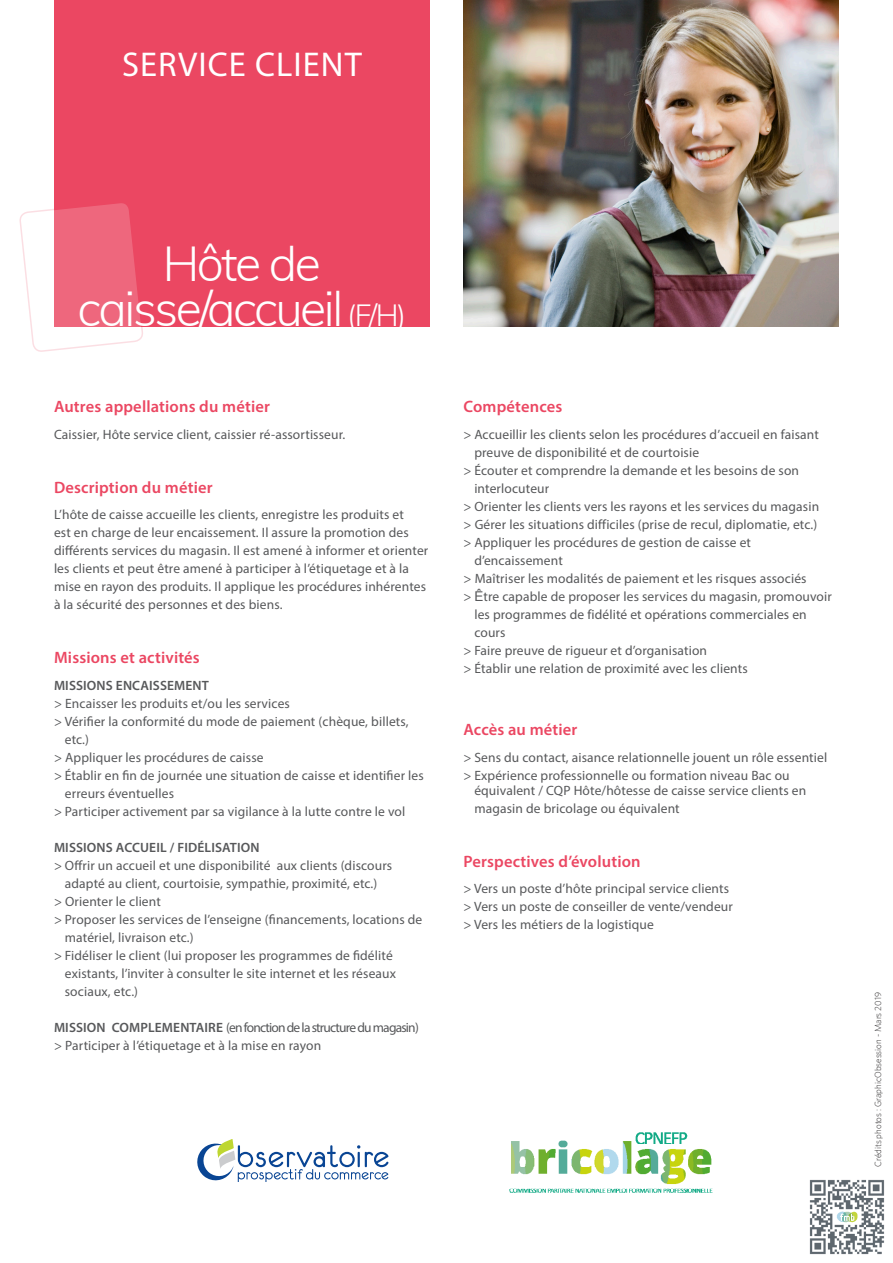
<style>
.page{position:relative;width:893px;height:1263px;background:#fff}
.page>*{position:absolute;margin:0;border:0;box-sizing:border-box;transform-origin:0 0}
.t1{font:300 48px "Muli";letter-spacing:-.05em;color:#fff}
.t2{font:34.5px "Myriad Pro";letter-spacing:.03em;color:#fff}
.t3{font:600 16.5px "Myriad Pro";letter-spacing:.01em;color:#eb4762}
.t4{font:13.5px/18px "Myriad Pro";letter-spacing:.01em;color:#57585a}
.t5{font:13.5px "Myriad Pro";letter-spacing:-.06em;color:#57585a}
.t6{font:600 13.5px "Myriad Pro";letter-spacing:.01em;color:#57585a}
.t7{font:300 9px "Whitney";color:#312f30}
.s1{font-size:30px}
.s2{font-weight:600}
.s3{font-family:"Arial"}
</style>
<div class="page">
<div style="left:54px;top:0;width:375px;height:326px;background:#eb4762"></div>
<img style="left:463px;top:0;width:376px;height:326px">
<svg style="left:19px;top:203px;width:124px;height:149px"></svg>
<img style="left:809px;top:1179px;width:76px;height:76px">
<svg style="left:197px;top:1140px;width:191px;height:41px"></svg>
<img style="left:509px;top:1132px;width:204px;height:61px">
<p class="t2" style="left:122px;top:43px;width:241px">SERVICE CLIENT</p>
<p class="t1" style="left:163px;top:228px;width:160px">Hôte de</p>
<p class="t1" style="left:77px;top:273px;width:330px">caisse/accueil <span class="s1">(F/H)</span></p>
<p class="t3" style="left:54px;top:396px;width:217px">Autres appellations du métier</p>
<p class="t4" style="left:54px;top:425px;width:293px">Caissier, Hôte service client, caissier ré-assortisseur.</p>
<p class="t3" style="left:54px;top:477px;width:160px">Description du métier</p>
<p class="t4" style="left:54px;top:505px;width:376px">L’hôte de caisse accueille les clients, enregistre les produits et<br>est en charge de leur encaissement. Il assure la promotion des différents services du magasin. Il est amené à informer et orienter les clients et peut être amené à participer à l’étiquetage et à la mise en rayon des produits. Il applique les procédures inhérentes à la sécurité des personnes et des biens.</p>
<p class="t3" style="left:54px;top:647px;width:147px">Missions et activités</p>
<p class="t6" style="left:54px;top:676px;width:156px">MISSIONS ENCAISSEMENT</p>
<p class="t4" style="left:54px;top:694px;width:237px">&gt; Encaisser les produits et/ou les services</p>
<p class="t4" style="left:65px;top:712px;width:345px;text-indent:-11px">&gt; Vérifier la conformité du mode de paiement (chèque, billets, etc.)</p>
<p class="t4" style="left:54px;top:748px;width:211px">&gt; Appliquer les procédures de caisse</p>
<p class="t4" style="left:65px;top:766px;width:360px;text-indent:-11px">&gt; Établir en fin de journée une situation de caisse et identifier les erreurs éventuelles</p>
<p class="t4" style="left:54px;top:802px;width:353px">&gt; Participer activement par sa vigilance à la lutte contre le vol</p>
<p class="t6" style="left:54px;top:838px;width:207px">MISSIONS ACCUEIL / FIDÉLISATION</p>
<p class="t4" style="left:54px;top:856px;width:340px;text-align:center">&gt; Offrir un accueil et une disponibilité aux clients (discours adapté au client, courtoisie, sympathie, proximité, etc.)</p>
<p class="t4" style="left:54px;top:892px;width:108px">&gt; Orienter le client</p>
<p class="t4" style="left:65px;top:910px;width:359px;text-indent:-11px">&gt; Proposer les services de l’enseigne (financements, locations de matériel, livraison etc.)</p>
<p class="t4" style="left:65px;top:946px;width:333px;text-indent:-11px">&gt; Fidéliser le client (lui proposer les programmes de fidélité existants, l’inviter à consulter le site internet et les réseaux sociaux, etc.)</p>
<p class="t5" style="left:54px;top:1019px;width:366px"><span class="s2">MISSION COMPLEMENTAIRE</span> (en fonction de la structure du magasin)</p>
<p class="t4" style="left:54px;top:1036px;width:269px">&gt; Participer à l’étiquetage et à la mise en rayon</p>
<p class="t3" style="left:463px;top:396px;width:100px">Compétences</p>
<p class="t4" style="left:474px;top:425px;width:346px;text-indent:-11px">&gt; Accueillir les clients selon les procédures d’accueil en faisant preuve de disponibilité et de courtoisie</p>
<p class="t4" style="left:474px;top:461px;width:326px;text-indent:-11px">&gt; Écouter et comprendre la demande et les besoins de son interlocuteur</p>
<p class="t4" style="left:463px;top:497px;width:357px">&gt; Orienter les clients vers les rayons et les services du magasin</p>
<p class="t4" style="left:463px;top:515px;width:355px">&gt; Gérer les situations difficiles (prise de recul, diplomatie, etc.)</p>
<p class="t4" style="left:474px;top:533px;width:278px;text-indent:-11px">&gt; Appliquer les procédures de gestion de caisse et d’encaissement</p>
<p class="t4" style="left:463px;top:569px;width:345px">&gt; Maîtriser les modalités de paiement et les risques associés</p>
<p class="t4" style="left:474px;top:587px;width:359px;text-indent:-11px">&gt; <span class="s3">Ê</span>tre capable de proposer les services du magasin, promouvoir les programmes de fidélité et opérations commerciales en cours</p>
<p class="t4" style="left:463px;top:641px;width:245px">&gt; Faire preuve de rigueur et d’organisation</p>
<p class="t4" style="left:463px;top:659px;width:286px">&gt; Établir une relation de proximité avec les clients</p>
<p class="t3" style="left:463px;top:719px;width:116px">Accès au métier</p>
<p class="t4" style="left:463px;top:748px;width:365px">&gt; Sens du contact, aisance relationnelle jouent un rôle essentiel</p>
<p class="t4" style="left:474px;top:767px;width:333px;line-height:15px;text-indent:-11px">&gt; Expérience professionnelle ou formation niveau Bac ou équivalent / CQP Hôte/hôtesse de caisse service clients en</p>
<p class="t4" style="left:474px;top:799px;width:207px">magasin de bricolage ou équivalent</p>
<p class="t3" style="left:463px;top:851px;width:179px">Perspectives d’évolution</p>
<p class="t4" style="left:463px;top:879px;width:267px">&gt; Vers un poste d’hôte principal service clients</p>
<p class="t4" style="left:463px;top:897px;width:271px">&gt; Vers un poste de conseiller de vente/vendeur &gt; Vers les métiers de la logistique</p>
<p class="t7" style="left:873px;top:1167px;width:177px;rotate:-90deg">Crédits photos : GraphicObsession - Mars 2019</p>
</div>
